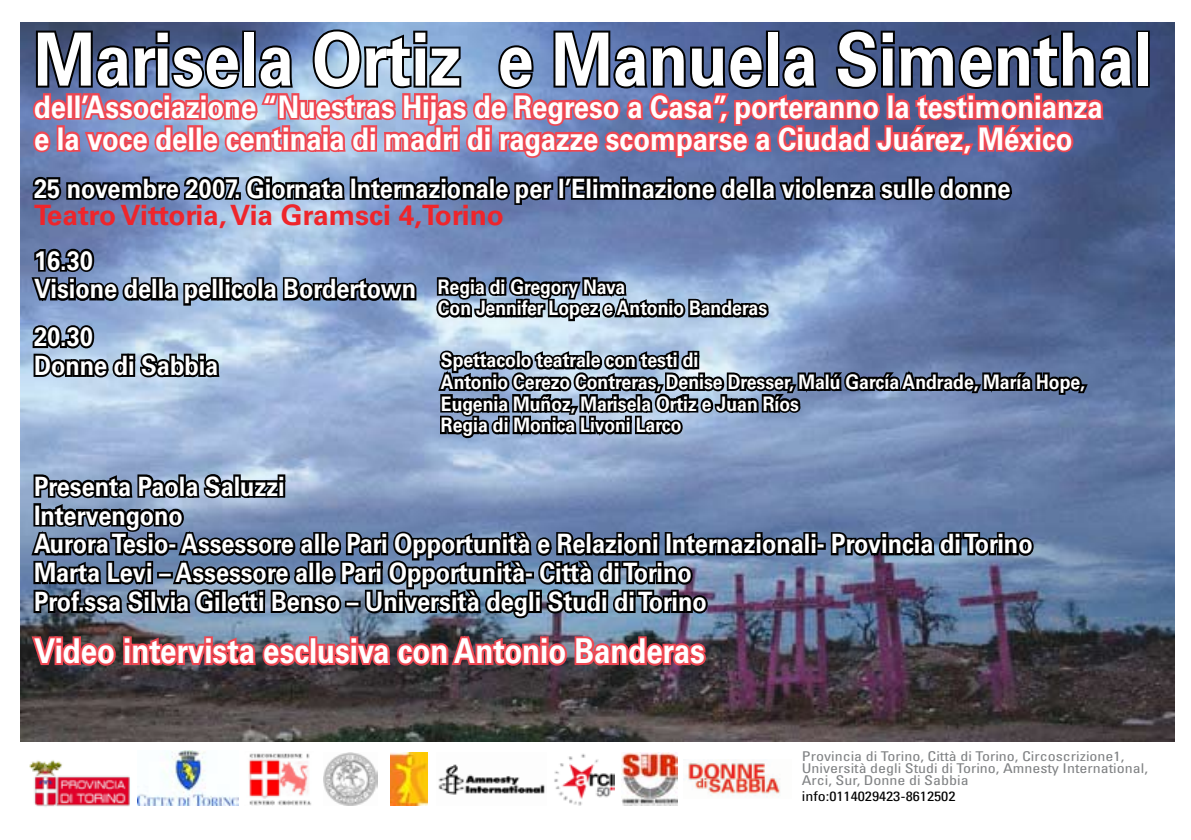
<style>
.page{position:relative;width:1191px;height:840px;background:#fff}
.page>*{position:absolute;margin:0;border:0;box-sizing:border-box;transform-origin:0 0}
.t1{font:700 73.2px "Univers";color:#fff;scale:.88 1}
.t2{font:700 34.2px "Univers";color:#fff;scale:.86 1}
.t3{font:700 31px/32px "Univers";color:#fff;scale:.88 1}
.t4{font:700 28px "Univers";color:#ee252b}
.t5{font:700 26.6px/28.8px "Univers";color:#fff;scale:.88 1}
.t6{font:700 20px/21.6px "Univers";color:#fff;scale:.88 1}
.t7{font:condensed 13.4px/12px "Univers";color:#808284;scale:1.19 1}
.t8{font:condensed 13.4px "Univers";color:#000;scale:1.19 1}
</style>
<div class="page">
<img style="left:29px;top:760px;width:101px;height:47px">
<img style="left:438px;top:764px;width:107px;height:31px">
<img style="left:683px;top:759px;width:97px;height:38px">
<img style="left:554px;top:753px;width:60px;height:52px">
<img style="left:249px;top:753px;width:63px;height:52px">
<img style="left:137px;top:750px;width:101px;height:55px">
<img style="left:323px;top:752px;width:55px;height:53px">
<img style="left:390px;top:752px;width:38px;height:53px">
<img style="left:21px;top:23px;width:1153px;height:718px">
<img style="left:621px;top:752px;width:57px;height:53px">
<svg style="left:28px;top:173px;width:319px;height:35px;background:#455167"></svg>
<div style="left:350px;top:176px;width:7px;height:24px;border:4px solid #000"></div>
<svg style="left:354px;top:174px;width:201px;height:34px;background:#39455f"></svg>
<div style="left:557px;top:176px;width:8px;height:24px;border:4px solid #000"></div>
<svg style="left:561px;top:174px;width:27px;height:28px"></svg>
<div style="left:585px;top:176px;width:7px;height:24px;border:4px solid #000"></div>
<div style="left:591px;top:176px;width:8px;height:8px;border:4px solid #000"></div>
<div style="left:591px;top:182px;width:8px;height:18px;border:4px solid #000"></div>
<svg style="left:596px;top:174px;width:313px;height:33px;background:#2f3a53"></svg>
<div style="left:906px;top:176px;width:8px;height:24px;border:4px solid #000"></div>
<div style="left:913px;top:176px;width:7px;height:24px;border:4px solid #000"></div>
<svg style="left:916px;top:174px;width:99px;height:29px;background:#283149"></svg>
<div style="left:1136px;top:31px;width:13px;height:57px;border:4px solid #000"></div>
<svg style="left:30px;top:22px;width:1105px;height:138px;background:#775c7b"></svg>
<svg style="left:28px;top:323px;width:103px;height:57px;background:#596777"></svg>
<div style="left:128px;top:353px;width:7px;height:8px;border:4px solid #000"></div>
<div style="left:128px;top:359px;width:7px;height:18px;border:4px solid #000"></div>
<svg style="left:138px;top:350px;width:84px;height:29px;background:#495158"></svg>
<svg style="left:29px;top:246px;width:187px;height:62px;background:#5c6c86"></svg>
<div style="left:211px;top:277px;width:7px;height:23px;border:4px solid #000"></div>
<div style="left:217px;top:277px;width:8px;height:23px;border:4px solid #000"></div>
<div style="left:224px;top:277px;width:8px;height:7px;border:4px solid #000"></div>
<div style="left:224px;top:283px;width:7px;height:17px;border:4px solid #000"></div>
<svg style="left:228px;top:272px;width:190px;height:41px;background:#57677d"></svg>
<svg style="left:427px;top:261px;width:663px;height:193px;background:#687a97"></svg>
<div style="left:803px;top:531px;width:8px;height:24px;border:4px solid #000"></div>
<div style="left:809px;top:531px;width:8px;height:8px;border:4px solid #000"></div>
<div style="left:810px;top:537px;width:7px;height:18px;border:4px solid #000"></div>
<div style="left:816px;top:542px;width:9px;height:7px;border:4px solid #000"></div>
<svg style="left:829px;top:528px;width:206px;height:35px;background:#394659"></svg>
<svg style="left:29px;top:470px;width:778px;height:151px;background:#4e5c74"></svg>
<svg style="left:29px;top:633px;width:89px;height:39px;background:#903d43"></svg>
<div style="left:123px;top:636px;width:9px;height:8px;border:4px solid #ef4752"></div>
<div style="left:123px;top:643px;width:9px;height:21px;border:4px solid #ef4752"></div>
<img style="left:129px;top:628px;width:579px;height:43px">
<h1 class="t1" style="left:34px;top:17px;width:1272px">Marisela Ortiz e Manuela Simenthal</h1>
<p class="t3" style="left:34px;top:91px;width:1216px">dell’Associazione “Nuestras Hijas de Regreso a Casa”, porteranno la testimonianza e la voce delle centinaia di madri di ragazze scomparse a Ciudad Juárez, México</p>
<p class="t5" style="left:34px;top:174px;width:1111px">25 novembre 2007. Giornata Internazionale per l’Eliminazione della violenza sulle donne</p>
<p class="t4" style="left:34px;top:199px;width:471px">Teatro Vittoria, Via Gramsci 4,Torino</p>
<p class="t5" style="left:34px;top:246px;width:435px">16.30<br>Visione della pellicola Bordertown</p>
<p class="t6" style="left:438px;top:276px;width:376px">Regia di Gregory Nava<br>Con Jennifer Lopez e Antonio Banderas</p>
<p class="t6" style="left:441px;top:349px;width:733px">Spettacolo teatrale con testi di<br>Antonio Cerezo Contreras, Denise Dresser, Malú García Andrade, María Hope, Eugenia Muñoz, Marisela Ortiz e Juan Ríos<br>Regia di Monica Livoni Larco</p>
<p class="t5" style="left:34px;top:472px;width:1136px">Presenta Paola Saluzzi<br>Intervengono<br>Aurora Tesio- Assessore alle Pari Opportunità e Relazioni Internazionali- Provincia di Torino Marta Levi – Assessore alle Pari Opportunità- Città di Torino<br>Prof.ssa Silvia Giletti Benso – Università degli Studi di Torino</p>
<p class="t2" style="left:34px;top:630px;width:781px">Video intervista esclusiva con Antonio Banderas</p>
<p class="t5" style="left:34px;top:322px;width:211px">20.30<br>Donne di Sabbia</p>
<p class="t7" style="left:801px;top:750px;width:292px">Provincia di Torino, Città di Torino, Circoscrizione1,<br>Università degli Studi di Torino, Amnesty International,<br>Arci, Sur, Donne di Sabbia</p>
<p class="t8" style="left:801px;top:787px;width:131px">info:0114029423-8612502</p>
</div>
